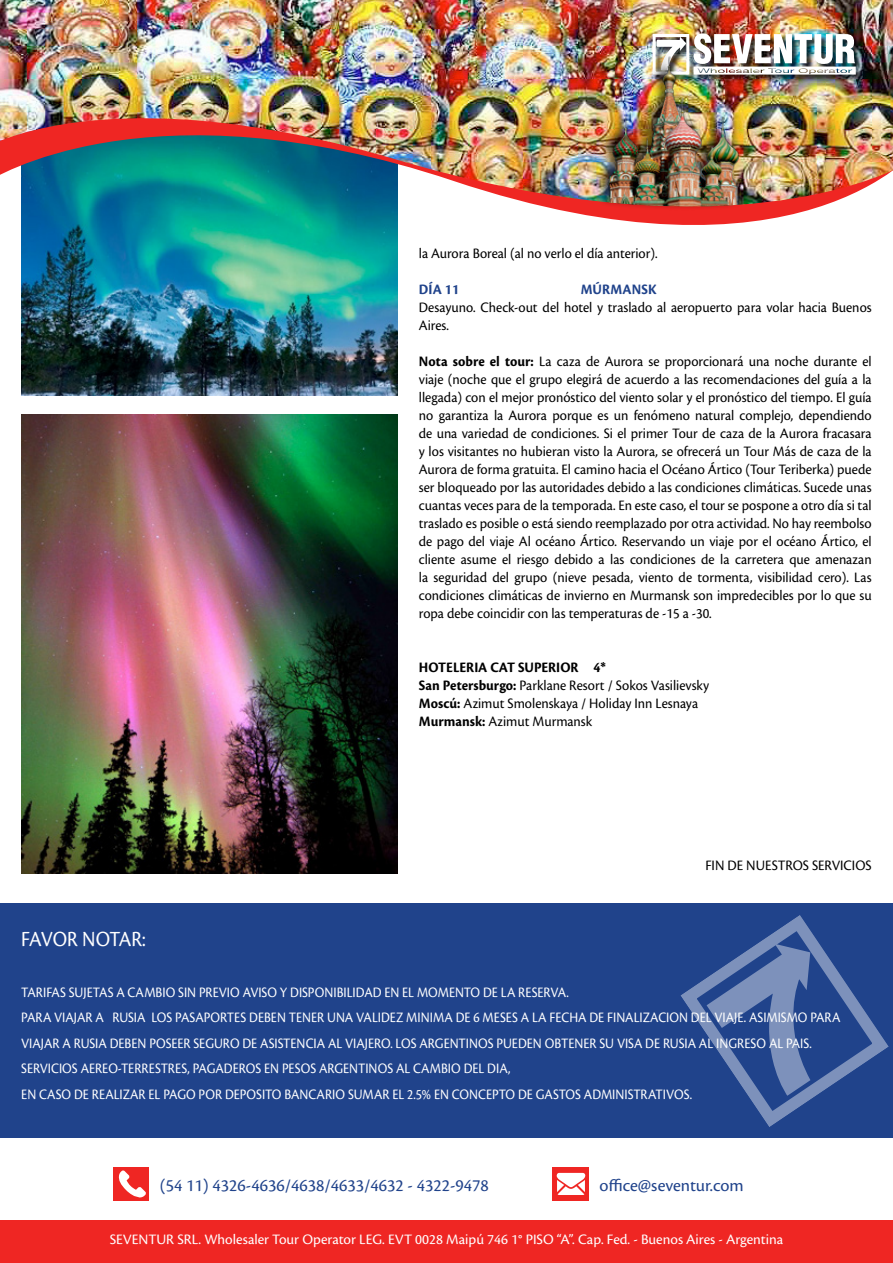
<style>
.page{position:relative;width:893px;height:1263px;background:#fff}
.page>*{position:absolute;margin:0;border:0;box-sizing:border-box;transform-origin:0 0}
.t1{font:22.5px "Cronos Pro";letter-spacing:-.03em;color:#fff;scale:.9 1}
.t2{font:18px "Cronos Pro";color:#20438b}
.t3{font:15px/18px "Cronos Pro";color:#000;scale:.95 1}
.t4{font:15px/25.5px "Cronos Pro";color:#fff;scale:.9 1}
.t5{font:15px "Cronos Pro";color:#fff}
.t6{font:700 15px "Cronos Pro";letter-spacing:.01em;color:#20438b;scale:.95 1}
.s1{font-weight:700}
</style>
<div class="page">
<img style="left:21px;top:296px;width:377px;height:99px">
<img style="left:21px;top:415px;width:377px;height:459px">
<div style="left:0;top:903px;width:893px;height:234px;background:#20438b"></div>
<svg style="left:680px;top:915px;width:209px;height:212px"></svg>
<div style="left:0;top:1220px;width:893px;height:43px;background:#ef2623"></div>
<div style="left:553px;top:1167px;width:36px;height:34px;background:#ef2623"></div>
<svg style="left:557px;top:1173px;width:28px;height:22px"></svg>
<div style="left:114px;top:1167px;width:35px;height:34px;background:#ef2623"></div>
<svg style="left:118px;top:1170px;width:28px;height:28px"></svg>
<svg style="left:21px;top:209px;width:791px;height:87px"></svg>
<img style="left:0;top:0;width:893px;height:209px">
<div style="left:653px;top:34px;width:211px;height:49px;background:#000;opacity:.77"></div>
<div style="left:653px;top:34px;width:36px;height:41px;border:3px solid #fff"></div>
<svg style="left:657px;top:37px;width:29px;height:10px"></svg>
<img style="left:694px;top:33px;width:162px;height:42px">
<div style="left:595px;top:47px;width:151px;height:163px;background:#000;opacity:.69"></div>
<img style="left:532px;top:54px;width:212px;height:154px">
<p class="t3" style="left:419px;top:245px;width:253px">la Aurora Boreal (al no verlo el día anterior).</p>
<p class="t6" style="left:419px;top:281px;width:44px">Día 11</p>
<p class="t6" style="left:581px;top:281px;width:81px">MÚRMANSK</p>
<p class="t3" style="left:419px;top:299px;width:478px">Desayuno. Check-out del hotel y traslado al aeropuerto para volar hacia Buenos<br>Aires.</p>
<p class="t3" style="left:419px;top:353px;width:478px;text-align:justify"><span class="s1">Nota sobre el tour:</span> La caza de Aurora se proporcionará una noche durante el viaje (noche que el grupo elegirá de acuerdo a las recomendaciones del guía a la llegada) con el mejor pronóstico del viento solar y el pronóstico del tiempo. El guía no garantiza la Aurora porque es un fenómeno natural complejo, dependiendo de una variedad de condiciones. Si el primer Tour de caza de la Aurora fracasara y los visitantes no hubieran visto la Aurora, se ofrecerá un Tour Más de caza de la Aurora de forma gratuita. El camino hacia el Océano Ártico (Tour Teriberka) puede ser bloqueado por las autoridades debido a las condiciones climáticas. Sucede unas cuantas veces para de la temporada. En este caso, el tour se pospone a otro día si tal traslado es posible o está siendo reemplazado por otra actividad. No hay reembolso de pago del viaje Al océano Ártico. Reservando un viaje por el océano Ártico, el cliente asume el riesgo debido a las condiciones de la carretera que amenazan la seguridad del grupo (nieve pesada, viento de tormenta, visibilidad cero). Las condiciones climáticas de invierno en Murmansk son impredecibles por lo que su ropa debe coincidir con las temperaturas de -15 a -30.</p>
<p class="t3" style="left:419px;top:659px;width:307px"><span class="s1">HOTELERIA CAT SUPERIOR 4*<br>San Petersburgo:</span> Parklane Resort / Sokos Vasilievsky <span class="s1">Moscú:</span> Azimut Smolenskaya / Holiday Inn Lesnaya <span class="s1">Murmansk:</span> Azimut Murmansk</p>
<h1 class="t1" style="left:21px;top:925px;width:140px">FAVOR NOTAR:</h1>
<p class="t3" style="left:705px;top:857px;width:177px">FIN DE NUESTROS SERVICIOS</p>
<p class="t4" style="left:21px;top:979px;width:451px">TARIFAS SUJETAS A CAMBIO SIN PREVIO AVISO Y DISPON IBILIDAD EN EL MOMENTO</p>
<p class="t4" style="left:483px;top:979px;width:97px">DE LA RESERVA.</p>
<p class="t4" style="left:21px;top:1005px;width:262px">PARA VIAJAR A RUSIA LOS PASAPORTES DEBEN</p>
<p class="t4" style="left:289px;top:1005px;width:9px">TENE</p>
<p class="t4" style="left:317px;top:1005px;width:583px">R UNA VALIDEZ MINIMA DE 6 MESES A LA FECHA DE FINALIZACION DEL VIAJE. ASIMISMO PARA</p>
<p class="t4" style="left:21px;top:1030px;width:108px">VIAJAR A RUSIA DEBEN</p>
<p class="t4" style="left:149px;top:1030px;width:159px">POSEER SEGURO DE ASISTENC</p>
<p class="t4" style="left:313px;top:1030px;width:230px">IA AL VIAJERO. LOS ARGENTINOS PUEDEN</p>
<p class="t4" style="left:545px;top:1030px;width:10px">OBTENE</p>
<p class="t4" style="left:590px;top:1030px;width:248px">R SU VISA DE RUSIA AL INGRESO AL PAIS.</p>
<p class="t4" style="left:21px;top:1056px;width:545px">SERVICIOS AEREO-TERRESTRES, PAGADEROS EN PESOS ARGENTINOS AL CAMBIO DEL DIA,<br>EN CASO DE REALIZAR EL PAGO POR DEPOSITO BANCARIO SUMAR EL 2.5% EN CONCE</p>
<p class="t4" style="left:492px;top:1081px;width:224px">PTO DE GASTOS ADM INISTRATIVOS.</p>
<p class="t2" style="left:160px;top:1175px;width:331px">(54 11) 4326-4636/4638/4633/4632 - 4322-9478</p>
<p class="t2" style="left:600px;top:1175px;width:146px">office@seventur.com</p>
<p class="t5" style="left:110px;top:1230px;width:675px">SEVENTUR SRL. Wholesaler Tour Operator LEG. EVT 0028 Maipú 746 1° PISO “A”. Cap. Fed. - Buenos Aires - Argentina</p>
</div>
